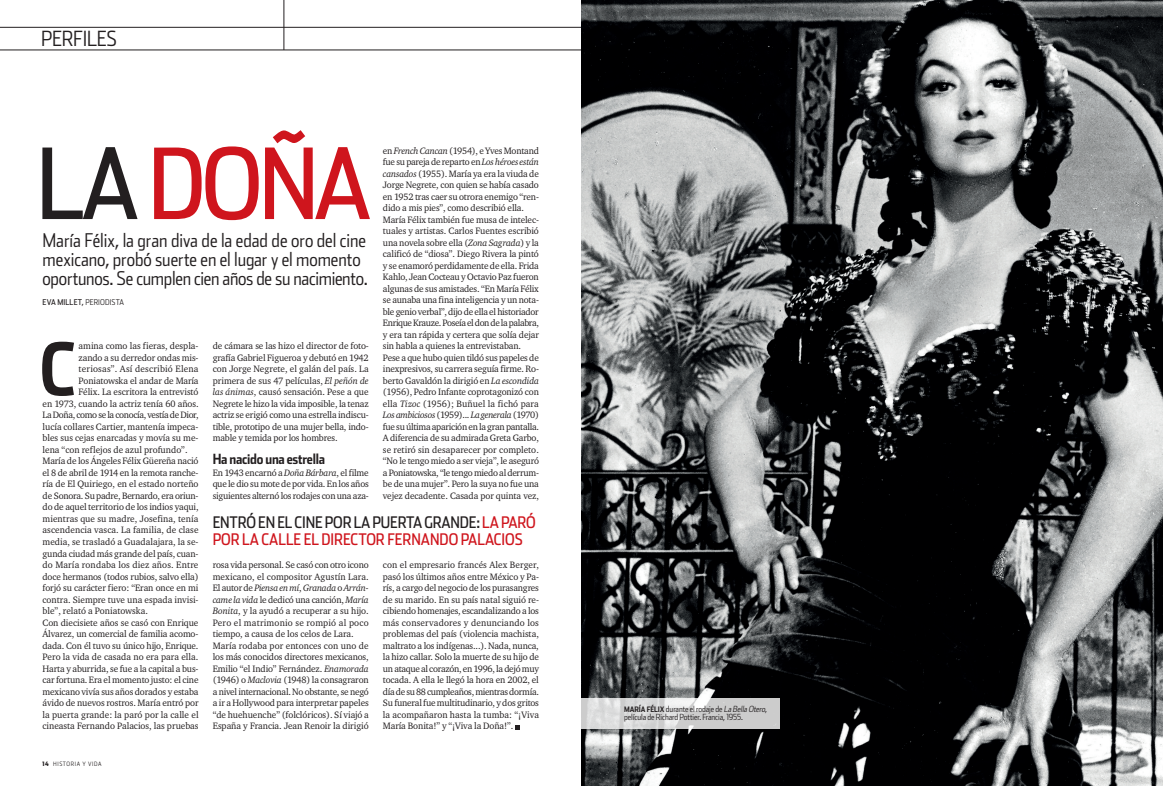
<style>
.page{position:relative;width:1163px;height:786px;background:#fff}
.page>*{position:absolute;margin:0;border:0;box-sizing:border-box;transform-origin:0 0}
.t1{font:98px "Stainless Cond";letter-spacing:-.035em;color:#cf151d}
.Texto_gral{font:700 72.3px "Stainless Cond";color:#231f20}
.t2{font:300 21px "Stainless Cond";letter-spacing:-.01em;color:#231f20}
.t3{font:300 19px/19px "Stainless Cond";letter-spacing:-.01em;color:#231f20}
.t4{font:16px/17px "Stainless Cond";letter-spacing:-.01em;color:#cf151d}
.Ladillo_gral{font:700 14px "Stainless Cond";letter-spacing:-.015em;color:#231f20}
.Texto_gral-2{font:9.5px/11.5px "Charter ITC";letter-spacing:-.005em;color:#231f20;text-align:justify}
.Texto_gral-3{font:9.5px "Charter ITC";letter-spacing:-.035em;color:#231f20}
.Texto_gral-4{font:9.5px "Charter ITC";letter-spacing:.02em;color:#231f20}
.t5{font:300 8.5px/8px "Stainless Cond";letter-spacing:-.005em;color:#231f20}
.t6{font:8px "Stainless Cond";letter-spacing:.02em;color:#231f20}
.t7{font:300 6px "Stainless Cond";letter-spacing:.11em;color:#231f20}
.s1{color:#231f20}
.s2{font-style:italic}
.s3{font-weight:300}
.s4{font-weight:900}
.s5{font-weight:700;font-size:7.5px}
</style>
<div class="page">
<hr style="left:0;top:27px;width:1162px;height:1px;background:#231f20">
<hr style="left:0;top:50px;width:1162px;height:1px;background:#231f20">
<img style="left:581px;top:0;width:581px;height:785px">
<hr style="left:283px;top:0;width:1px;height:50px;background:#231f20">
<svg style="left:515px;top:725px;width:4px;height:3px"></svg>
<svg style="left:581px;top:698px;width:199px;height:31px;background:#d5d5d6"></svg>
<h3 class="t2" style="left:41px;top:26px;width:77px">PERFILES</h3>
<p class="t1" style="left:37px;top:125px;width:336px"><span class="s1">LA</span> DOÑA</p>
<p class="Texto_gral-2" style="left:383px;top:144px;width:157px">en <span class="s2">French Cancan</span> (1954), e Yves Montand fue su pareja de reparto en <span class="s2">Los héroes están cansados</span> (1955). María ya era la viuda de Jorge Negrete, con quien se había casado en 1952 tras caer su otrora enemigo “ren&shy;dido a mis pies”, como describió ella.</p>
<p class="Texto_gral-2" style="left:383px;top:213px;width:157px">María Félix también fue musa de intelec&shy;tuales y artistas. Carlos Fuentes escribió una novela sobre ella (<span class="s2">Zona Sagrada</span>) y la calificó de “diosa”. Diego Rivera la pintó y se enamoró perdidamente de ella. Frida Kahlo, Jean Cocteau y Octavio Paz fueron algunas de sus amistades. “En María Félix se aunaba una fina inteligencia y un nota&shy;ble genio verbal”, dijo de ella el historiador Enrique Krauze. Poseía el don de la palabra, y era tan rápida y certera que solía dejar sin habla a quienes la entrevistaban.</p>
<p class="Texto_gral-2" style="left:383px;top:351px;width:157px">Pese a que hubo quien tildó sus papeles de inexpresivos, su carrera seguía firme. Ro&shy;berto Gavaldón la dirigió en <span class="s2">La escondida </span>(1956), Pedro Infante coprotagonizó con ella <span class="s2">Tizoc</span> (1956); Buñuel la fichó para <span class="s2">Los ambiciosos</span> (1959)... <span class="s2">La generala</span> (1970) fue su última aparición en la gran pantalla.</p>
<p class="Texto_gral-2" style="left:383px;top:432px;width:157px">A diferencia de su admirada Greta Garbo, se retiró sin desaparecer por completo. “No le tengo miedo a ser vieja”, le aseguró a Poniatowska, “le tengo miedo al derrum&shy;be de una mujer”. Pero la suya no fue una vejez decadente. Casada por quinta vez,</p>
<p class="t3" style="left:43px;top:231px;width:327px">María Félix, la gran diva de la edad de oro del cine mexicano, probó suerte en el lugar y el momento oportunos. Se cumplen cien años de su nacimiento.</p>
<p class="t6" style="left:43px;top:297px;width:83px">EVA MILLET, <span class="s3">PERIODISTA</span></p>
<p class="Texto_gral" style="left:40px;top:326px;width:38px">C</p>
<p class="Texto_gral-2" style="left:79px;top:340px;width:121px">amina como las fieras, despla-</p>
<p class="Texto_gral-2" style="left:213px;top:340px;width:157px">de cámara se las hizo el director de foto&shy;grafía Gabriel Figueroa y debutó en 1942 con Jorge Negrete, el galán del país. La primera de sus 47 películas, <span class="s2">El peñón de las ánimas</span>, causó sensación. Pese a que Negrete le hizo la vida imposible, la tenaz actriz se erigió como una estrella indiscu&shy;tible, prototipo de una mujer bella, indo&shy;mable y temida por los hombres.</p>
<p class="Ladillo_gral" style="left:213px;top:451px;width:114px">Ha nacido una estrella</p>
<p class="Texto_gral-2" style="left:213px;top:466px;width:157px">En 1943 encarnó a <span class="s2">Doña Bárbara</span>, el filme que le dio su mote de por vida. En los años siguientes alternó los rodajes con una aza-</p>
<p class="Texto_gral-2" style="left:79px;top:351px;width:121px">zando a su derredor ondas mis-</p>
<p class="Texto_gral-4" style="left:79px;top:363px;width:121px">teriosas”. Así describió Elena</p>
<p class="Texto_gral-2" style="left:79px;top:374px;width:121px">Poniatowska el andar de María</p>
<p class="Texto_gral-2" style="left:79px;top:386px;width:121px">Félix. La escritora la entrevistó</p>
<p class="Texto_gral-2" style="left:43px;top:397px;width:157px">en 1973, cuando la actriz tenía 60 años.</p>
<p class="Texto_gral-3" style="left:43px;top:409px;width:157px">La Doña, como se la conocía, vestía de Dior,</p>
<p class="Texto_gral-2" style="left:43px;top:420px;width:157px">lucía collares Cartier, mantenía impeca-</p>
<p class="Texto_gral-2" style="left:43px;top:432px;width:157px">bles sus cejas enarcadas y movía su me-</p>
<p class="Texto_gral-2" style="left:43px;top:443px;width:146px">lena “con reflejos de azul profundo”.</p>
<p class="Texto_gral-2" style="left:43px;top:455px;width:157px">María de los Ángeles Félix Güereña nació el 8 de abril de 1914 en la remota ranche&shy;ría de El Quiriego, en el estado norteño de Sonora. Su padre, Bernardo, era oriun&shy;do de aquel territorio de los indios yaqui, mientras que su madre, Josefina, tenía ascendencia vasca. La familia, de clase media, se trasladó a Guadalajara, la se&shy;gunda ciudad más grande del país, cuan&shy;do María rondaba los diez años. Entre doce hermanos (todos rubios, salvo ella) forjó su carácter fiero: “Eran once en mi contra. Siempre tuve una espada invisi&shy;ble”, relató a Poniatowska.</p>
<p class="Texto_gral-2" style="left:43px;top:616px;width:157px">Con diecisiete años se casó con Enrique Álvarez, un comercial de familia acomo&shy;dada. Con él tuvo su único hijo, Enrique.<br>Pero la vida de casada no era para ella.<br>Harta y aburrida, se fue a la capital a bus&shy;car fortuna. Era el momento justo: el cine mexicano vivía sus años dorados y estaba ávido de nuevos rostros. María entró por la puerta grande: la paró por la calle el cineasta Fernando Palacios, las pruebas</p>
<p class="t4" style="left:213px;top:514px;width:324px"><span class="s1">ENTRÓ EN EL CINE POR LA PUERTA GRANDE:</span> LA PARÓ<br>POR LA CALLE EL DIRECTOR FERNANDO PALACIOS</p>
<p class="Texto_gral-2" style="left:383px;top:558px;width:157px">con el empresario francés Alex Berger, pasó los últimos años entre México y Pa&shy;rís, a cargo del negocio de los purasangres de su marido. En su país natal siguió re&shy;cibiendo homenajes, escandalizando a los más conservadores y denunciando los problemas del país (violencia machista, maltrato a los indígenas...). Nada, nunca, la hizo callar. Solo la muerte de su hijo de un ataque al corazón, en 1996, la dejó muy tocada. A ella le llegó la hora en 2002, el día de su 88 cumpleaños, mientras dormía.<br>Su funeral fue multitudinario, y dos gritos la acompañaron hasta la tumba: “¡Viva María Bonita!” y “¡Viva la Doña!”.</p>
<p class="Texto_gral-2" style="left:213px;top:558px;width:157px">rosa vida personal. Se casó con otro icono mexicano, el compositor Agustín Lara.<br>El autor de <span class="s2">Piensa en mí</span>, <span class="s2">Granada</span> o <span class="s2">Arrán&shy;came la vida</span> le dedicó una canción, <span class="s2">María Bonita</span>, y la ayudó a recuperar a su hijo.<br>Pero el matrimonio se rompió al poco tiempo, a causa de los celos de Lara.</p>
<p class="Texto_gral-2" style="left:213px;top:639px;width:157px">María rodaba por entonces con uno de los más conocidos directores mexicanos, Emilio “el Indio” Fernández. <span class="s2">Enamorada </span>(1946) o <span class="s2">Maclovia</span> (1948) la consagraron a nivel internacional. No obstante, se negó a ir a Hollywood para interpretar papeles “de huehuenche” (folclóricos). Sí viajó a España y Francia. Jean Renoir la dirigió</p>
<p class="t7" style="left:43px;top:759px;width:60px"><span class="s4">14</span> HISTORIA Y VIDA</p>
<p class="t5" style="left:624px;top:704px;width:144px"><span class="s5">MARÍA FÉLIX</span> durante el rodaje de <span class="s2">La Bella Otero</span>, película de Richard Pottier. Francia, 1955.</p>
</div>
